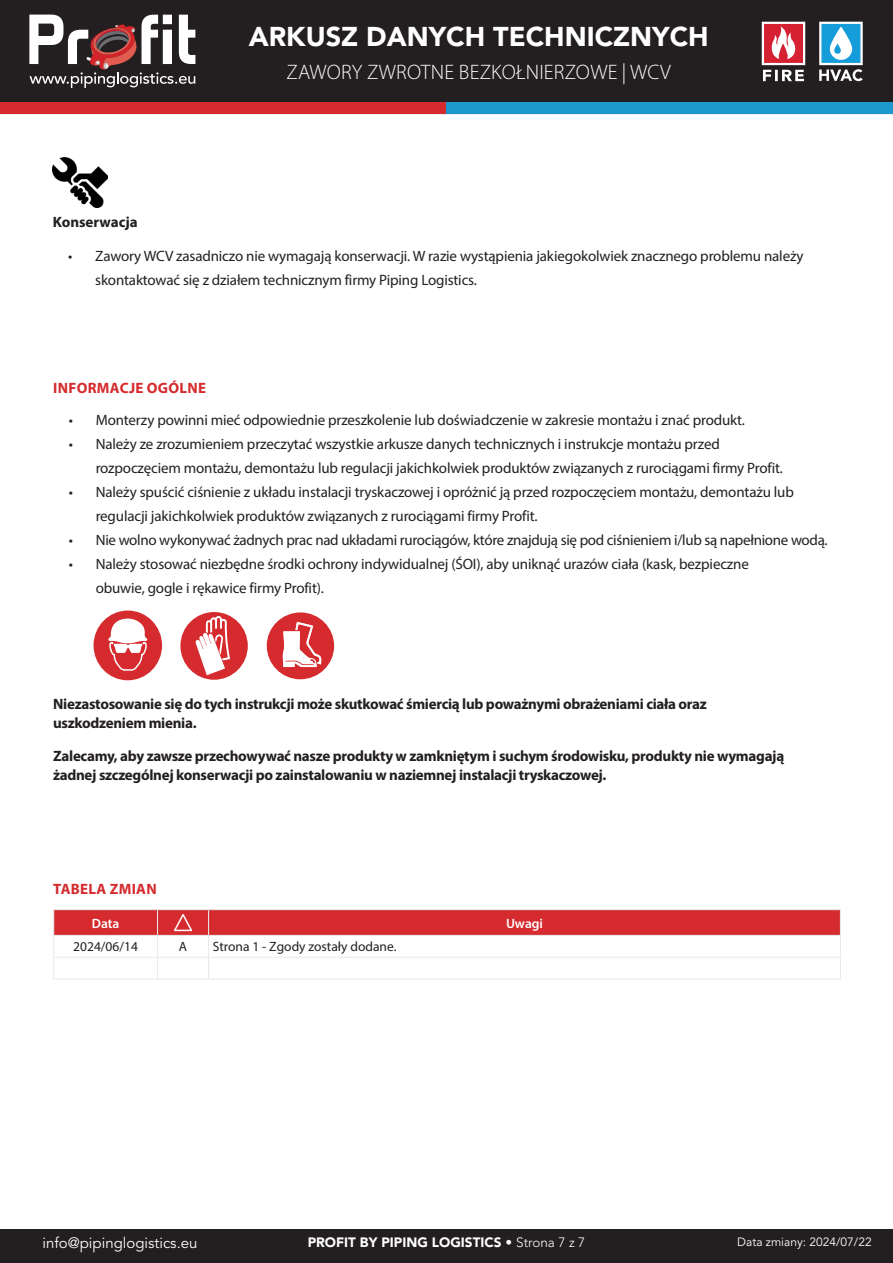
<style>
.page{position:relative;width:893px;height:1263px;background:#fff}
.page>*{position:absolute;margin:0;border:0;box-sizing:border-box;transform-origin:0 0}
.t1{font:900 27px "Avenir LT Std";color:#fff}
.t2{font:300 21px "Myriad Pro";letter-spacing:.01em;color:#fff}
.t3{font:15px/24px "Myriad Pro";letter-spacing:-.01em;color:#231f20}
.Lopende_tekst{font:700 15px/19.5px "Myriad Pro";letter-spacing:-.02em;color:#231f20}
.Titles{font:700 15px "Myriad Pro";letter-spacing:.02em;color:#d52b2e}
.t4{font:15px "Avenir LT Std";color:#fff}
.Titles-2{font:700 15px "Myriad Pro";color:#231f20}
.t5{font:900 13.5px "Avenir LT Std";color:#fff}
.Table_body_left{font:13.5px "Myriad Pro";color:#231f20}
.Table_body_centered{font:13.5px "Myriad Pro";color:#231f20}
.Table_header_-_White_text{font:600 13.5px "Myriad Pro";letter-spacing:-.005em;color:#fff}
.t6{font:12px "Avenir LT Std";color:#fff}
.s1{font-weight:300}
</style>
<div class="page">
<img style="left:53px;top:157px;width:54px;height:50px">
<hr style="left:53px;top:978px;width:105px;height:2px;background:#e8eae8">
<hr style="left:158px;top:978px;width:51px;height:2px;background:#e8eae8">
<hr style="left:209px;top:978px;width:632px;height:2px;background:#e8eae8">
<hr style="left:53px;top:909px;width:105px;height:1px;background:#e8eae8">
<hr style="left:158px;top:909px;width:51px;height:1px;background:#e8eae8">
<hr style="left:209px;top:909px;width:632px;height:1px;background:#e8eae8">
<svg style="left:53px;top:910px;width:788px;height:68px"></svg>
<svg style="left:267px;top:612px;width:67px;height:67px"></svg>
<svg style="left:180px;top:612px;width:68px;height:68px"></svg>
<svg style="left:93px;top:610px;width:69px;height:71px"></svg>
<div style="left:0;top:1229px;width:893px;height:34px;background:#231f20"></div>
<div style="left:0;top:0;width:893px;height:103px;background:#231f20"></div>
<svg style="left:29px;top:15px;width:166px;height:73px"></svg>
<div style="left:0;top:103px;width:446px;height:11px;background:#d52b2e"></div>
<div style="left:446px;top:103px;width:447px;height:11px;background:#1c98ce"></div>
<svg style="left:762px;top:22px;width:43px;height:59px"></svg>
<svg style="left:819px;top:22px;width:44px;height:59px"></svg>
<p class="Titles-2" style="left:53px;top:212px;width:87px">Konserwacja</p>
<h1 class="t1" style="left:249px;top:21px;width:461px">ARKUSZ DANYCH TECHNICZNYCH</h1>
<h2 class="t2" style="left:287px;top:60px;width:386px">ZAWORY ZWROTNE BEZKOŁNIERZOWE | WCV</h2>
<p class="t3" style="left:95px;top:244px;width:710px;text-indent:-27px">• Zawory WCV zasadniczo nie wymagają konserwacji. W razie wystąpienia jakiegokolwiek znacznego problemu należy skontaktować się z działem technicznym firmy Piping Logistics.</p>
<p class="Titles" style="left:53px;top:378px;width:154px">INFORMACJE OGÓLNE</p>
<p class="t3" style="left:69px;top:407px;width:678px">• Monterzy powinni mieć odpowiednie przeszkolenie lub doświadczenie w zakresie montażu i znać produkt.</p>
<p class="t3" style="left:96px;top:431px;width:689px;text-indent:-27px">• Należy ze zrozumieniem przeczytać wszystkie arkusze danych technicznych i instrukcje montażu przed rozpoczęciem montażu, demontażu lub regulacji jakichkolwiek produktów związanych z rurociągami firmy Profit.</p>
<p class="t3" style="left:96px;top:479px;width:700px;text-indent:-27px">• Należy spuścić ciśnienie z układu instalacji tryskaczowej i opróżnić ją przed rozpoczęciem montażu, demontażu lub regulacji jakichkolwiek produktów związanych z rurociągami firmy Profit.</p>
<p class="t3" style="left:69px;top:527px;width:760px">• Nie wolno wykonywać żadnych prac nad układami rurociągów, które znajdują się pod ciśnieniem i/lub są napełnione wodą.</p>
<p class="t3" style="left:96px;top:551px;width:655px;text-indent:-27px">• Należy stosować niezbędne środki ochrony indywidualnej (ŚOI), aby uniknąć urazów ciała (kask, bezpieczne obuwie, gogle i rękawice firmy Profit).</p>
<p class="Lopende_tekst" style="left:53px;top:694px;width:655px">Niezastosowanie się do tych instrukcji może skutkować śmiercią lub poważnymi obrażeniami ciała oraz uszkodzeniem mienia.</p>
<p class="Lopende_tekst" style="left:53px;top:745px;width:733px">Zalecamy, aby zawsze przechowywać nasze produkty w zamkniętym i suchym środowisku, produkty nie wymagają żadnej szczególnej konserwacji po zainstalowaniu w naziemnej instalacji tryskaczowej.</p>
<p class="Titles" style="left:53px;top:879px;width:105px">TABELA ZMIAN</p>
<p class="Table_header_-_White_text" style="left:92px;top:914px;width:29px">Data</p>
<p class="Table_header_-_White_text" style="left:506px;top:914px;width:38px">Uwagi</p>
<p class="Table_body_centered" style="left:73px;top:938px;width:66px">2024/06/14</p>
<p class="Table_body_centered" style="left:179px;top:938px;width:10px">A</p>
<p class="Table_body_left" style="left:213px;top:938px;width:185px">Strona 1 - Zgody zostały dodane.</p>
<p class="t4" style="left:43px;top:1234px;width:157px">info@pipinglogistics.eu</p>
<p class="t5" style="left:308px;top:1234px;width:279px">PROFIT BY PIPING LOGISTICS • <span class="s1">Strona 7 z 7</span></p>
<p class="t6" style="left:737px;top:1235px;width:136px">Data zmiany: 2024/07/22</p>
</div>
